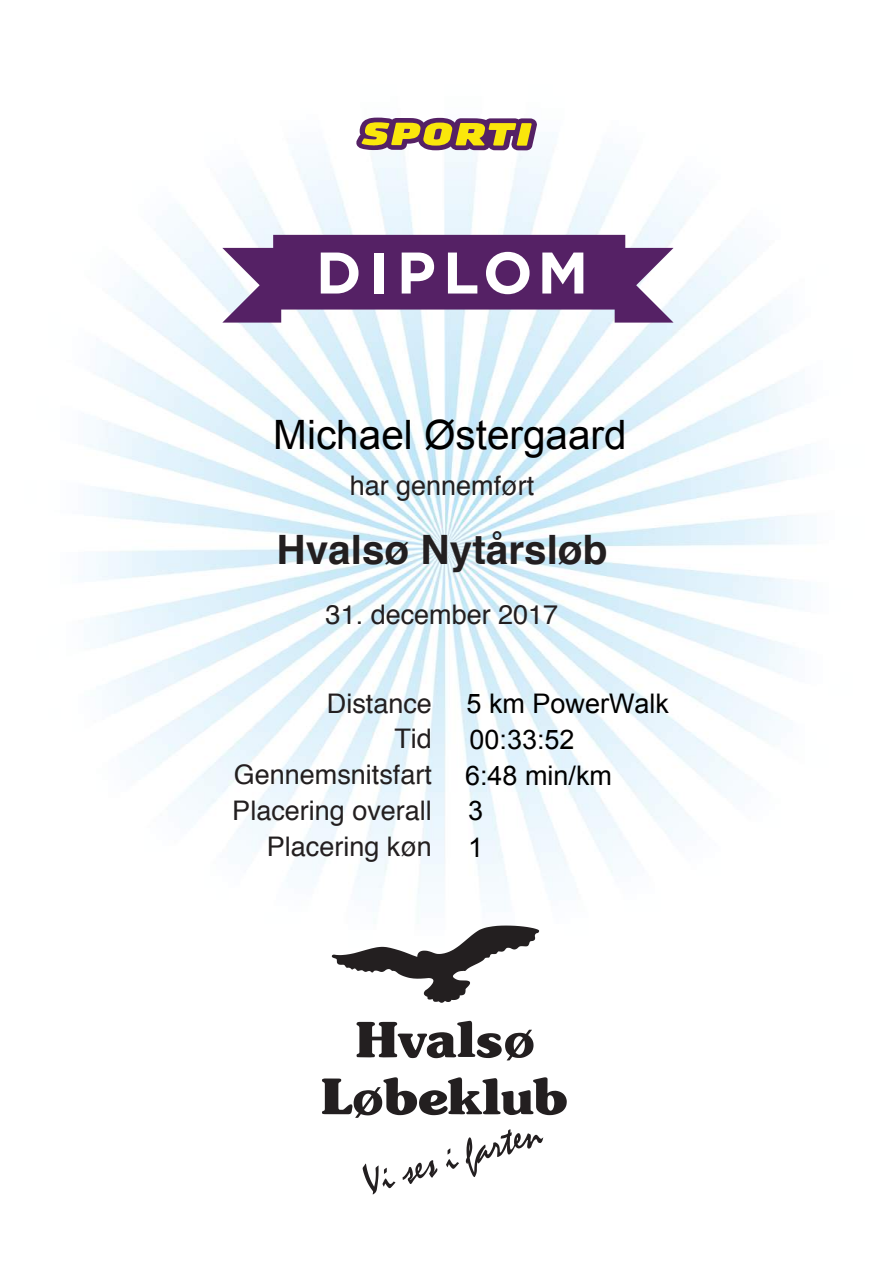
<style>
.page{position:relative;width:893px;height:1263px;background:#fff}
.page>*{position:absolute;margin:0;border:0;box-sizing:border-box;transform-origin:0 0}
.t1{font:700 58.5px "Gotham";letter-spacing:.12em;color:#fff}
.t2{font:40.5px "Arial";color:#000}
.t3{font:700 40.5px "Helvetica";color:#231f20}
.t4{font:27px/36px "Helvetica";color:#231f20;text-align:right}
.t5{font:27px/37.5px "Arial";color:#000}
</style>
<div class="page">
<img style="left:84px;top:117px;width:727px;height:1078px">
<svg style="left:356px;top:118px;width:181px;height:32px;background:#a9884d"></svg>
<svg style="left:222px;top:235px;width:451px;height:88px;background:#764f85"></svg>
<svg style="left:332px;top:925px;width:207px;height:78px"></svg>
<svg style="left:322px;top:1077px;width:245px;height:41px"></svg>
<svg style="left:357px;top:1021px;width:176px;height:39px"></svg>
<svg style="left:363px;top:1163px;width:32px;height:31px"></svg>
<svg style="left:402px;top:1160px;width:35px;height:24px"></svg>
<svg style="left:446px;top:1148px;width:13px;height:21px"></svg>
<svg style="left:466px;top:1129px;width:77px;height:48px"></svg>
<h1 class="t1" style="left:316px;top:239px;width:274px">DIPLOM</h1>
<h2 class="t2" style="left:273px;top:413px;width:355px">Michael Østergaard</h2>
<p class="t4" style="left:350px;top:468px;width:186px">har gennemført</p>
<h2 class="t3" style="left:277px;top:517px;width:332px">Hvalsø Nytårsløb</h2>
<p class="t4" style="left:326px;top:597px;width:234px">31. december 2017</p>
<p class="t4" style="left:232px;top:686px;width:201px">Distance<br>Tid<br>Gennemsnitsfart<br>Placering overall<br>Placering køn</p>
<p class="t5" style="left:466px;top:685px;width:204px">5 km PowerWalk</p>
<p class="t5" style="left:465px;top:722px;width:148px;line-height:36px">00:33:52<br>6:48 min/km</p>
<p class="t5" style="left:468px;top:791px;width:17px">3<br>1</p>
</div>
